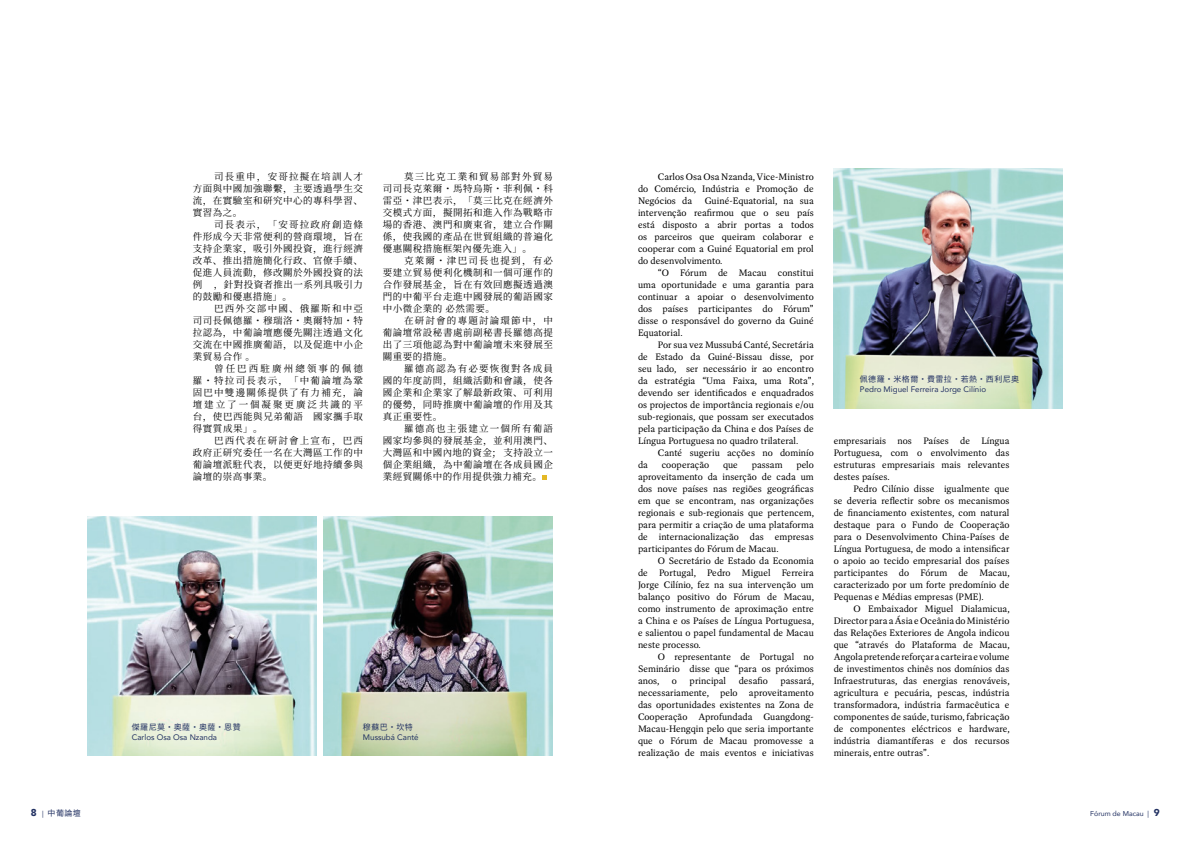
<style>
.page{position:relative;width:1191px;height:842px;background:#fff}
.page>*{position:absolute;margin:0;border:0;box-sizing:border-box;transform-origin:0 0}
.t1{font:9.5px/12px "Dashiell Text";color:#000;text-align:justify}
.t2{font:9.5px/12px "Noto Serif CJ Ktc";letter-spacing:.055em;color:#000;text-align:justify}
.t3{font:8px "Avenir";color:#223162}
.t4{font:8px "Noto Sans CJ Ktc";letter-spacing:.05em;color:#223162}
.t5{font:7px "Avenir";color:#223162}
.s1{font-family:"Avenir";font-weight:900;font-size:10px}
.s2{font-family:"Avenir";font-size:7px}
.s3{font-weight:900;font-size:10px}
</style>
<div class="page">
<img style="left:88px;top:516px;width:229px;height:240px">
<img style="left:324px;top:517px;width:229px;height:239px">
<img style="left:833px;top:168px;width:229px;height:240px">
<svg style="left:542px;top:475px;width:5px;height:5px"></svg>
<p class="t2" style="left:193px;top:171px;width:172px;text-indent:21px">司長重申，安哥拉擬在培訓人才方面與中國加強聯繫，主要透過學生交流，在實驗室和研究中心的專科學習、實習為之。</p>
<p class="t2" style="left:193px;top:219px;width:172px;text-indent:21px">司長表示，「安哥拉政府創造條件形成今天非常便利的營商環境，旨在支持企業家，吸引外國投資，進行經濟改革、推出措施簡化行政、官僚手續、促進人員流動，修改關於外國投資的法例 ，針對投資者推出一系列具吸引力的鼓勵和優惠措施」。</p>
<p class="t2" style="left:193px;top:303px;width:172px;text-indent:21px">巴西外交部中國、俄羅斯和中亞司司長佩德羅・穆瑞洛・奧爾特加・特拉認為，中葡論壇應優先關注透過文化交流在中國推廣葡語，以及促進中小企業貿易合作 。</p>
<p class="t2" style="left:193px;top:363px;width:172px;text-indent:21px">曾任巴西駐廣州總領事的佩德羅・特拉司長表示，「中葡論壇為鞏固巴中雙邊關係提供了有力補充，論壇建立了一個凝聚更廣泛共識的平台，使巴西能與兄弟葡語 國家攜手取得實質成果」。</p>
<p class="t2" style="left:193px;top:435px;width:172px;text-indent:21px">巴西代表在研討會上宣布，巴西政府正研究委任一名在大灣區工作的中葡論壇派駐代表，以便更好地持續參與論壇的崇高事業。</p>
<p class="t2" style="left:383px;top:171px;width:172px;text-indent:21px">莫三比克工業和貿易部對外貿易司司長克萊爾・馬特烏斯・菲利佩・科雷亞・津巴表示，「莫三比克在經濟外交模式方面，擬開拓和進入作為戰略市場的香港、澳門和廣東省，建立合作關係，使我國的產品在世貿組織的普遍化優惠關稅措施框架內優先進入」。</p>
<p class="t2" style="left:383px;top:255px;width:172px;text-indent:21px">克萊爾・津巴司長也提到，有必要建立貿易便利化機制和一個可運作的合作發展基金，旨在有效回應擬透過澳門的中葡平台走進中國發展的葡語國家中小微企業的 必然需要。</p>
<p class="t2" style="left:383px;top:315px;width:172px;text-indent:21px">在研討會的專題討論環節中，中葡論壇常設秘書處前副秘書長羅德高提出了三項他認為對中葡論壇未來發展至關重要的措施。</p>
<p class="t2" style="left:383px;top:363px;width:172px;text-indent:21px">羅德高認為有必要恢復對各成員國的年度訪問，組織活動和會議，使各國企業和企業家了解最新政策、可利用的優勢，同時推廣中葡論壇的作用及其真正重要性。</p>
<p class="t2" style="left:383px;top:423px;width:172px;text-indent:21px">羅德高也主張建立一個所有葡語國家均參與的發展基金，並利用澳門、大灣區和中國內地的資金; 支持設立一個企業組織，為中葡論壇在各成員國企業經貿關係中的作用提供強力補充。</p>
<p class="t4" style="left:132px;top:723px;width:110px">傑羅尼莫・奧薩・奧薩・恩贊</p>
<p class="t3" style="left:132px;top:731px;width:87px">Carlos Osa Osa Nzanda</p>
<p class="t4" style="left:363px;top:723px;width:51px">穆蘇巴・坎特</p>
<p class="t3" style="left:363px;top:731px;width:57px">Mussubá Canté</p>
<p class="t1" style="left:638px;top:171px;width:177px;text-indent:20px">Carlos Osa Osa Nzanda, Vice-Ministro do Comércio, Indústria e Promoção de Negócios da</p>
<p class="t1" style="left:638px;top:195px;width:177px;text-indent:67px">Guiné-Equatorial, na sua intervenção reafirmou que o seu país está disposto a abrir portas a todos os parceiros que queiram colaborar e cooperar com a Guiné Equatorial em prol do desenvolvimento.</p>
<p class="t1" style="left:638px;top:267px;width:177px;text-indent:20px">“O Fórum de Macau constitui uma oportunidade e uma garantia para continuar a apoiar o desenvolvimento dos países participantes do Fórum” disse o responsável do governo da Guiné Equatorial.</p>
<p class="t1" style="left:638px;top:339px;width:177px;text-indent:20px">Por sua vez Mussubá Canté, Secretária de Estado da Guiné-Bissau disse, por seu lado, ser necessário ir ao encontro da estratégia “Uma Faixa, uma Rota”, devendo ser identificados e enquadrados os projectos de importância regionais e/ou sub-regionais, que possam ser executados pela participação da China e dos Países de Língua Portuguesa no quadro trilateral.</p>
<p class="t1" style="left:658px;top:447px;width:157px">Canté sugeriu acções no dominío</p>
<p class="t1" style="left:638px;top:459px;width:11px">da</p>
<p class="t1" style="left:661px;top:459px;width:49px">cooperação</p>
<p class="t1" style="left:723px;top:459px;width:16px">que</p>
<p class="t1" style="left:751px;top:459px;width:32px">passam</p>
<p class="t1" style="left:638px;top:459px;width:177px;text-indent:158px">pelo aproveitamento da inserção de cada um dos nove países nas regiões geográficas em que se encontram, nas organizações regionais e sub-regionais que pertencem, para permitir a criação de uma plataforma de internacionalização das empresas participantes do Fórum de Macau.</p>
<p class="t1" style="left:638px;top:555px;width:177px;text-indent:20px">O Secretário de Estado da Economia de Portugal, Pedro Miguel Ferreira Jorge Cilínio, fez na sua intervenção um balanço positivo do Fórum de Macau, como instrumento de aproximação entre a China e os Países de Língua Portuguesa, e salientou o papel fundamental de Macau neste processo.</p>
<p class="t1" style="left:638px;top:651px;width:177px;text-indent:20px">O representante de Portugal no Seminário disse que “para os próximos anos,</p>
<p class="t1" style="left:672px;top:675px;width:7px">o</p>
<p class="t1" style="left:689px;top:675px;width:38px">principal</p>
<p class="t1" style="left:739px;top:675px;width:31px">desafio</p>
<p class="t1" style="left:638px;top:675px;width:177px;text-indent:142px">passará, necessariamente, pelo aproveitamento das oportunidades existentes na Zona de Cooperação Aprofundada Guangdong-Macau-Hengqin pelo que seria importante que o Fórum de Macau promovesse a realização de mais eventos e iniciativas</p>
<p class="t4" style="left:860px;top:375px;width:161px">佩德羅・米格爾・費雷拉・若熱・西利尼奧</p>
<p class="t3" style="left:860px;top:383px;width:128px">Pedro Miguel Ferreira Jorge Cilínio</p>
<p class="t1" style="left:833px;top:435px;width:177px">empresariais nos Países de Língua Portuguesa, com o envolvimento das estruturas empresariais mais relevantes destes países.</p>
<p class="t1" style="left:833px;top:483px;width:177px;text-indent:20px">Pedro Cilínio disse igualmente que se deveria reflectir sobre os mecanismos de financiamento existentes, com natural destaque para o Fundo de Cooperação para o Desenvolvimento China-Países de Língua Portuguesa, de modo a intensificar o apoio ao tecido empresarial dos países participantes do Fórum de Macau, caracterizado por um forte predomínio de Pequenas e Médias empresas (PME).</p>
<p class="t1" style="left:833px;top:603px;width:177px;text-indent:20px">O Embaixador Miguel Dialamicua, Director para a Ásia e Oceânia do Ministério das Relações Exteriores de Angola indicou que “através do Plataforma de Macau, Angola pretende reforçar a carteira e volume de investimentos chinês nos domínios das Infraestruturas, das energias renováveis, agricultura e pecuária, pescas, indústria transformadora, indústria farmacêutica e componentes de saúde, turismo, fabricação de componentes eléctricos e hardware, indústria diamantíferas e dos recursos minerais, entre outras”.</p>
<p class="t4" style="left:31px;top:809px;width:52px"><span class="s1">8</span> <span class="s2">|</span> 中葡論壇</p>
<p class="t5" style="left:1090px;top:808px;width:71px">Fórum de Macau | <span class="s3">9</span></p>
</div>
